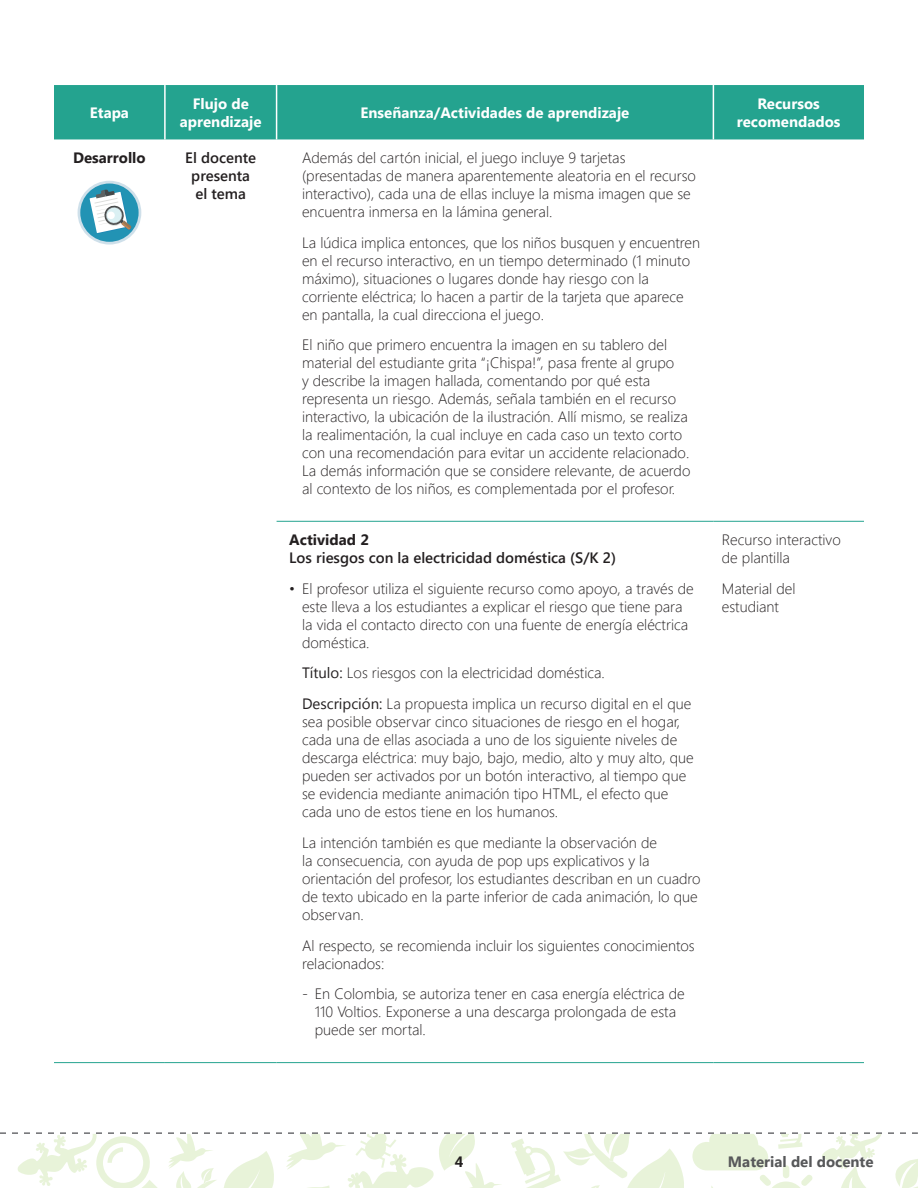
<style>
.page{position:relative;width:918px;height:1188px;background:#fff}
.page>*{position:absolute;margin:0;border:0;box-sizing:border-box;transform-origin:0 0}
.t1{font:300 15px/18px "Segoe UI";color:#231f20}
.t2{font:700 15px/18px "Segoe UI";color:#fff;text-align:center}
.t3{font:600 15px/18px "Segoe UI";color:#231f20;text-align:center}
.t4{font:700 15px "Segoe UI";color:#231f20}
.t5{font:700 15px "Segoe UI";color:#57585a}
.s1{font-weight:400}
</style>
<div class="page">
<svg style="left:0;top:1132px;width:918px;height:56px"></svg>
<div style="left:54px;top:85px;width:810px;height:54px;background:#24a38f"></div>
<hr style="left:277px;top:521px;width:436px;height:1px;background:#24a38f">
<hr style="left:713px;top:521px;width:151px;height:1px;background:#24a38f">
<hr style="left:164px;top:85px;width:2px;height:54px;background:#fff">
<hr style="left:276px;top:85px;width:1px;height:54px;background:#fff">
<hr style="left:713px;top:85px;width:1px;height:54px;background:#fff">
<hr style="left:54px;top:1062px;width:111px;height:1px;background:#24a38f">
<hr style="left:165px;top:1062px;width:112px;height:1px;background:#24a38f">
<hr style="left:277px;top:1062px;width:436px;height:1px;background:#24a38f">
<hr style="left:713px;top:1062px;width:151px;height:1px;background:#24a38f">
<svg style="left:78px;top:181px;width:63px;height:64px"></svg>
<div style="left:80px;top:184px;width:59px;height:58px;background:#2293b4;border-radius:50%"></div>
<svg style="left:90px;top:189px;width:42px;height:45px"></svg>
<p class="t2" style="left:90px;top:103px;width:41px">Etapa</p>
<p class="t2" style="left:180px;top:94px;width:83px">Flujo de aprendizaje</p>
<p class="t2" style="left:361px;top:103px;width:270px">Enseñanza/Actividades de aprendizaje</p>
<p class="t2" style="left:737px;top:94px;width:105px">Recursos recomendados</p>
<p class="t4" style="left:73px;top:147px;width:74px">Desarrollo</p>
<p class="t3" style="left:185px;top:148px;width:72px">El docente presenta el tema</p>
<p class="t1" style="left:302px;top:148px;width:395px">Además del cartón inicial, el juego incluye 9 tarjetas (presentadas de manera aparentemente aleatoria en el recurso interactivo), cada una de ellas incluye la misma imagen que se encuentra inmersa en la lámina general.</p>
<p class="t1" style="left:302px;top:233px;width:400px">La lúdica implica entonces, que los niños busquen y encuentren en el recurso interactivo, en un tiempo determinado (1 minuto máximo), situaciones o lugares donde hay riesgo con la corriente eléctrica; lo hacen a partir de la tarjeta que aparece en pantalla, la cual direcciona el juego.</p>
<p class="t1" style="left:302px;top:335px;width:390px">El niño que primero encuentra la imagen en su tablero del material del estudiante grita “¡Chispa!”, pasa frente al grupo<br>y describe la imagen hallada, comentando por qué esta representa un riesgo. Además, señala también en el recurso interactivo, la ubicación de la ilustración. Allí mismo, se realiza la realimentación, la cual incluye en cada caso un texto corto con una recomendación para evitar un accidente relacionado.<br>La demás información que se considere relevante, de acuerdo al contexto de los niños, es complementada por el profesor.</p>
<p class="t4" style="left:289px;top:529px;width:81px">Actividad 2</p>
<p class="t3" style="left:289px;top:548px;width:328px">Los riesgos con la electricidad doméstica (S/K 2)</p>
<p class="t1" style="left:302px;top:579px;width:393px;text-indent:-13px">• El profesor utiliza el siguiente recurso como apoyo, a través de este lleva a los estudiantes a explicar el riesgo que tiene para la vida el contacto directo con una fuente de energía eléctrica doméstica.</p>
<p class="t1" style="left:302px;top:657px;width:391px;line-height:30.8px"><span class="s1">Título:</span> Los riesgos con la electricidad doméstica.<br><span class="s1">Descripción:</span> La propuesta implica un recurso digital en el que</p>
<p class="t1" style="left:302px;top:712px;width:393px">sea posible observar cinco situaciones de riesgo en el hogar, cada una de ellas asociada a uno de los siguiente niveles de descarga eléctrica: muy bajo, bajo, medio, alto y muy alto, que pueden ser activados por un botón interactivo, al tiempo que se evidencia mediante animación tipo HTML, el efecto que cada uno de estos tiene en los humanos.</p>
<p class="t1" style="left:302px;top:833px;width:400px">La intención también es que mediante la observación de<br>la consecuencia, con ayuda de pop ups explicativos y la orientación del profesor, los estudiantes describan en un cuadro de texto ubicado en la parte inferior de cada animación, lo que observan.</p>
<p class="t1" style="left:302px;top:936px;width:394px">Al respecto, se recomienda incluir los siguientes conocimientos relacionados:</p>
<p class="t1" style="left:315px;top:984px;width:371px;text-indent:-13px">- En Colombia, se autoriza tener en casa energía eléctrica de<br>110 Voltios. Exponerse a una descarga prolongada de esta puede ser mortal.</p>
<p class="t1" style="left:722px;top:530px;width:120px">Recurso interactivo de plantilla</p>
<p class="t1" style="left:722px;top:579px;width:75px">Material del estudiant</p>
<p class="t4" style="left:455px;top:1151px;width:10px">4</p>
<p class="t5" style="left:728px;top:1151px;width:147px">Material del docente</p>
</div>
